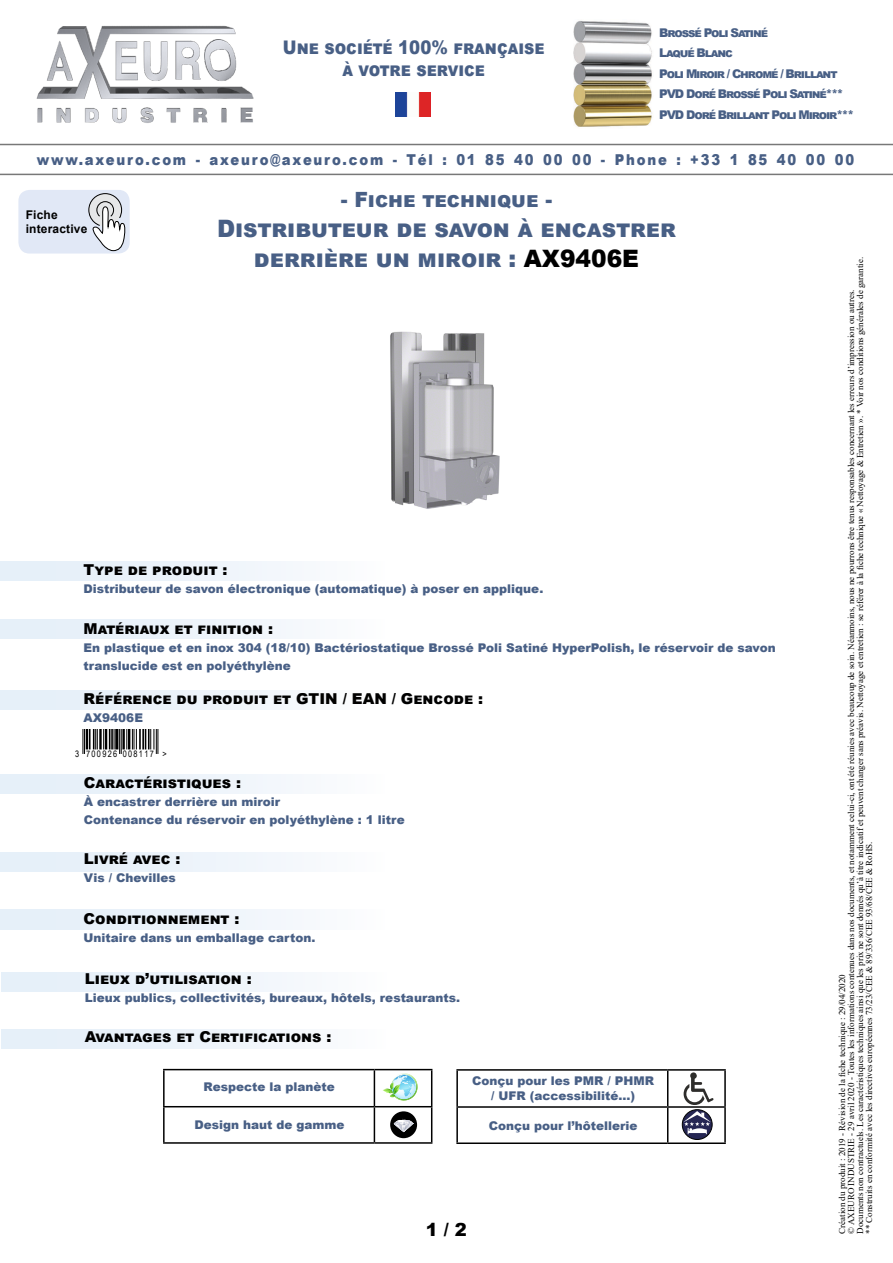
<style>
.page{position:relative;width:893px;height:1263px;background:#fff}
.page>*{position:absolute;margin:0;border:0;box-sizing:border-box;transform-origin:0 0}
.t1{font:900 24px/30px "Arial";color:#485f85;text-align:center}
.t2{font:900 21px "Arial";color:#485f85}
.t3{font:900 18.75px/22.5px "Arial";color:#485f85;text-align:center;scale:.88 1}
.t4{font:900 18px "Arial";color:#000}
.sommaire-fr{font:900 15px "Arial";color:#000}
.t5{font:900 15px "Arial";letter-spacing:.135em;color:#485f85;scale:.88 1}
.sommaire-fr-2{font:900 12px/18px "Arial";color:#485f85}
.sommaire-fr-3{font:900 12px/20.5px "Arial";letter-spacing:-.09em;color:#485f85}
.t6{font:700 12px/14.2px "Arial";letter-spacing:.015em;color:#000}
.t7{font:9px/9px "Times New Roman";color:#000}
.t8{font:9px "Arial Narrow";letter-spacing:.15em;color:#000}
.s1{color:#000}
</style>
<div class="page">
<hr style="left:0;top:144px;width:893px;height:1px;background:#787878">
<hr style="left:0;top:174px;width:893px;height:1px;background:#787878">
<img style="left:396px;top:93px;width:35px;height:23px">
<img style="left:573px;top:21px;width:79px;height:106px">
<img style="left:36px;top:25px;width:218px;height:99px">
<div style="left:18px;top:190px;width:112px;height:64px;background:#e1e8f6;border-radius:11px"></div>
<svg style="left:88px;top:193px;width:38px;height:58px"></svg>
<div style="left:0;top:690px;width:591px;height:19px;background:linear-gradient(to right,#e4eef8,#fff)"></div>
<div style="left:0;top:619px;width:591px;height:19px;background:linear-gradient(to right,#e4eef8,#fff)"></div>
<div style="left:0;top:561px;width:591px;height:19px;background:linear-gradient(to right,#e4eef8,#fff)"></div>
<img style="left:390px;top:331px;width:110px;height:178px">
<div style="left:0;top:774px;width:591px;height:19px;background:linear-gradient(to right,#e4eef8,#fff)"></div>
<svg style="left:82px;top:730px;width:77px;height:24px"></svg>
<div style="left:0;top:910px;width:591px;height:19px;background:linear-gradient(to right,#e4eef8,#fff)"></div>
<div style="left:1px;top:972px;width:591px;height:20px;background:linear-gradient(to right,#e4eef8,#fff)"></div>
<div style="left:0;top:852px;width:591px;height:19px;background:linear-gradient(to right,#e4eef8,#fff)"></div>
<div style="left:1px;top:1029px;width:591px;height:20px;background:linear-gradient(to right,#e4eef8,#fff)"></div>
<div style="left:390px;top:1111px;width:27px;height:27px;background:#000;border-radius:50%"></div>
<svg style="left:394px;top:1118px;width:20px;height:14px"></svg>
<svg style="left:684px;top:1072px;width:30px;height:33px"></svg>
<div style="left:682px;top:1110px;width:30px;height:29px;background:#252653;border-radius:50%"></div>
<div style="left:682px;top:1109px;width:30px;height:30px;border:1px solid #010101;border-radius:50%"></div>
<svg style="left:683px;top:1111px;width:28px;height:23px"></svg>
<hr style="left:456px;top:1069px;width:212px;height:2px;background:#000">
<hr style="left:456px;top:1071px;width:2px;height:35px;background:#000">
<hr style="left:668px;top:1069px;width:58px;height:2px;background:#000">
<hr style="left:667px;top:1071px;width:1px;height:35px;background:#000">
<hr style="left:724px;top:1071px;width:2px;height:35px;background:#000">
<hr style="left:456px;top:1106px;width:212px;height:2px;background:#000">
<hr style="left:456px;top:1108px;width:2px;height:34px;background:#000">
<hr style="left:668px;top:1106px;width:58px;height:2px;background:#000">
<hr style="left:667px;top:1108px;width:1px;height:34px;background:#000">
<hr style="left:724px;top:1108px;width:2px;height:34px;background:#000">
<hr style="left:456px;top:1142px;width:212px;height:2px;background:#000">
<hr style="left:668px;top:1142px;width:58px;height:2px;background:#000">
<svg style="left:383px;top:1073px;width:35px;height:28px"></svg>
<hr style="left:163px;top:1069px;width:211px;height:1px;background:#000">
<hr style="left:163px;top:1070px;width:2px;height:36px;background:#000">
<hr style="left:374px;top:1069px;width:58px;height:1px;background:#000">
<hr style="left:374px;top:1070px;width:1px;height:36px;background:#000">
<hr style="left:431px;top:1070px;width:1px;height:36px;background:#000">
<hr style="left:163px;top:1106px;width:211px;height:1px;background:#000">
<hr style="left:163px;top:1107px;width:2px;height:35px;background:#000">
<hr style="left:374px;top:1106px;width:58px;height:1px;background:#000">
<hr style="left:374px;top:1107px;width:1px;height:35px;background:#000">
<hr style="left:431px;top:1107px;width:1px;height:35px;background:#000">
<hr style="left:163px;top:1142px;width:211px;height:2px;background:#000">
<hr style="left:374px;top:1142px;width:58px;height:2px;background:#000">
<h3 class="t3" style="left:283px;top:35px;width:299px">Une société 100% française à votre service</h3>
<h3 class="sommaire-fr-3" style="left:659px;top:22px;width:197px">Brossé Poli Satiné<br>Laqué Blanc<br>Poli Miroir / Chromé / Brillant<br>PVD Doré Brossé Poli Satiné***<br>PVD Doré Brillant Poli Miroir***</h3>
<h3 class="t5" style="left:37px;top:149px;width:930px">www.axeuro.com - axeuro@axeuro.com - Tél : 01 85 40 00 00 - Phone : +33 1 85 40 00 00</h3>
<h3 class="t6" style="left:26px;top:208px;width:63px">Fiche interactive</h3>
<h2 class="t2" style="left:341px;top:184px;width:213px">- Fiche technique -</h2>
<h1 class="t1" style="left:217px;top:213px;width:455px">Distributeur de savon à encastrer derrière un miroir : <span class="s1">AX9406E</span></h1>
<p class="sommaire-fr" style="left:84px;top:559px;width:145px">Type de produit :</p>
<p class="sommaire-fr-2" style="left:84px;top:580px;width:461px">Distributeur de savon électronique (automatique) à poser en applique.</p>
<p class="sommaire-fr" style="left:84px;top:617px;width:191px">Matériaux et finition :</p>
<p class="sommaire-fr-2" style="left:84px;top:638px;width:693px">En plastique et en inox 304 (18/10) Bactériostatique Brossé Poli Satiné HyperPolish, le réservoir de savon translucide est en polyéthylène</p>
<p class="sommaire-fr" style="left:84px;top:688px;width:401px">Référence du produit et GTIN / EAN / Gencode :</p>
<p class="sommaire-fr-2" style="left:84px;top:708px;width:61px">AX9406E</p>
<p class="t8" style="left:75px;top:747px;width:93px">3 700926 008117 &gt;</p>
<p class="sommaire-fr" style="left:84px;top:772px;width:159px">Caractéristiques :</p>
<p class="sommaire-fr-2" style="left:84px;top:792px;width:198px">À encastrer derrière un miroir</p>
<p class="sommaire-fr-2" style="left:84px;top:810px;width:322px">Contenance du réservoir en polyéthylène : 1 litre</p>
<p class="sommaire-fr" style="left:84px;top:848px;width:98px">Livré avec :</p>
<p class="sommaire-fr-2" style="left:84px;top:869px;width:93px">Vis / Chevilles</p>
<p class="sommaire-fr" style="left:84px;top:907px;width:157px">Conditionnement :</p>
<p class="sommaire-fr-2" style="left:84px;top:928px;width:233px">Unitaire dans un emballage carton.</p>
<p class="sommaire-fr" style="left:85px;top:968px;width:168px">Lieux d’utilisation :</p>
<p class="sommaire-fr-2" style="left:85px;top:989px;width:377px">Lieux publics, collectivités, bureaux, hôtels, restaurants.</p>
<p class="sommaire-fr" style="left:85px;top:1026px;width:248px">Avantages et Certifications :</p>
<p class="sommaire-fr-2" style="left:204px;top:1077px;width:133px">Respecte la planète</p>
<p class="sommaire-fr-2" style="left:195px;top:1116px;width:152px">Design haut de gamme</p>
<p class="sommaire-fr-2" style="left:472px;top:1071px;width:183px">Conçu pour les PMR / PHMR</p>
<p class="sommaire-fr-2" style="left:491px;top:1086px;width:145px">/ UFR (accessibilité...)</p>
<p class="sommaire-fr-2" style="left:489px;top:1116px;width:150px">Conçu pour l’hôtellerie</p>
<h3 class="t4" style="left:426px;top:1216px;width:43px">1 / 2</h3>
<p class="t7" style="left:837px;top:1234px;width:978px;rotate:-90deg">Création du produit : 2019 - Révision de la fiche technique : 29/04/2020<br>© AXEURO INDUSTRIE - 29 avril 2020 - Toutes les informations contenues dans nos documents, et notamment celui-ci, ont été réunies avec beaucoup de soin. Néanmoins, nous ne pourrons être tenus responsables concernant les erreurs d’impression ou autres.<br>Documents non contractuels. Les caractéristiques techniques ainsi que les prix ne sont donnés qu’à titre indicatif et peuvent changer sans préavis. Nettoyage et entretien : se référer à la fiche technique « Nettoyage &amp; Entretien ». * Voir nos conditions générales de garantie. ** Construits en conformité avec les directives européennes 73/23/CEE &amp; 89/336/CEE 93/68/CEE &amp; RoHS.</p>
</div>
